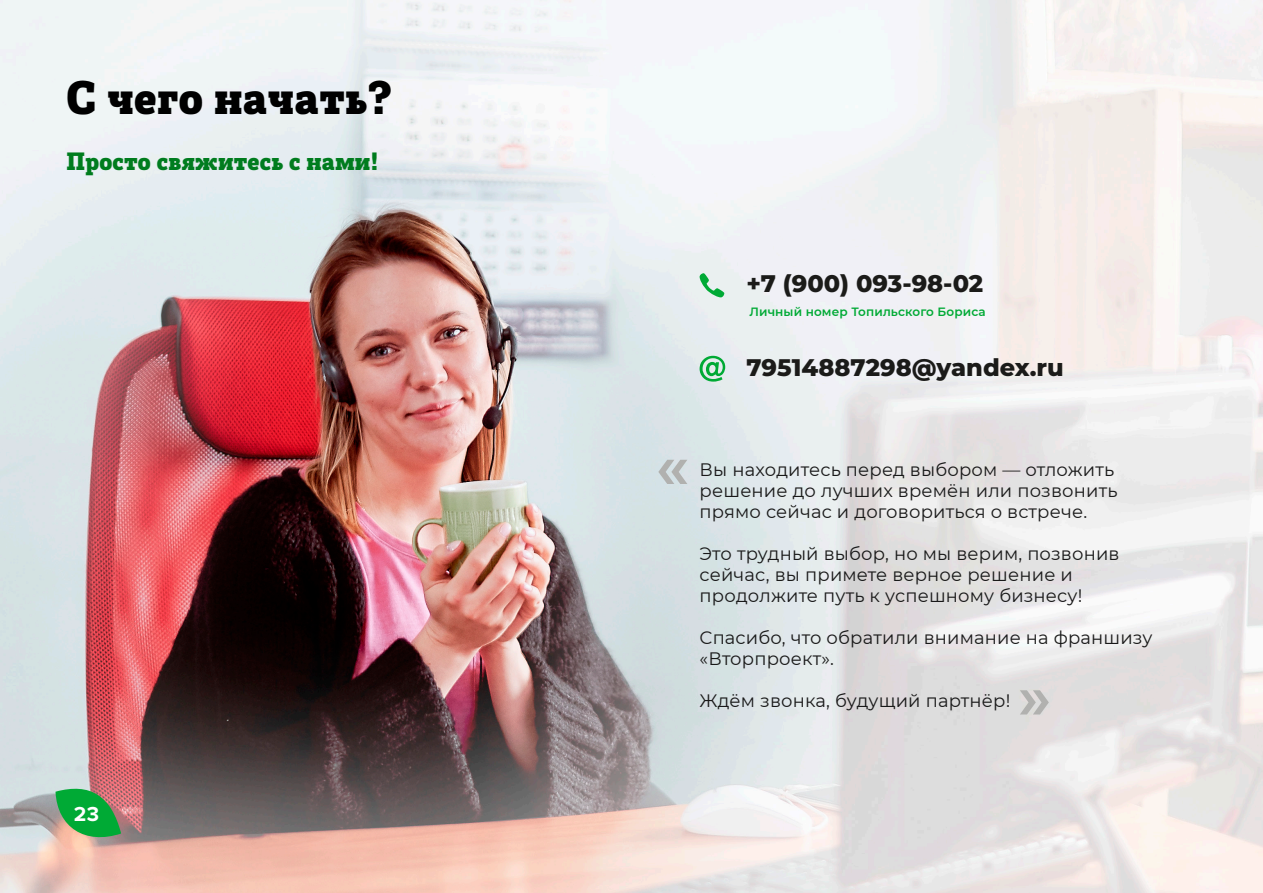
<style>
.page{position:relative;width:1263px;height:893px;background:#fff}
.page>*{position:absolute;margin:0;border:0;box-sizing:border-box;transform-origin:0 0}
.t1{font:600 62.55px "Montserrat";color:#b1b1af}
.t2{font:45px "Posterizer KG";letter-spacing:.01em;color:#000}
.t3{font:800 24px "Montserrat";color:#1b1b19}
.t4{font:24px "Posterizer KG";letter-spacing:.01em;color:#007c1e}
.t5{font:700 21px "Proxima Nova";color:#fff}
.t6{font:18px/21px "Montserrat";letter-spacing:.01em;color:#191919}
.t7{font:600 12px "Montserrat";letter-spacing:.01em;color:#00aa35}
</style>
<div class="page">
<img style="left:0;top:0;width:1263px;height:893px">
<svg style="left:56px;top:782px;width:65px;height:63px;background:#61a463"></svg>
<svg style="left:699px;top:273px;width:25px;height:25px"></svg>
<svg style="left:700px;top:356px;width:25px;height:26px"></svg>
<h2 class="t2" style="left:67px;top:70px;width:327px">С чего начать?</h2>
<h3 class="t4" style="left:67px;top:147px;width:313px">Просто свяжитесь с нами!</h3>
<p class="t5" style="left:74px;top:801px;width:27px">23</p>
<h3 class="t3" style="left:746px;top:266px;width:238px">+7 (900) 093-98-02</h3>
<p class="t7" style="left:749px;top:303px;width:238px">Личный номер Топильского Бориса</p>
<h3 class="t3" style="left:746px;top:350px;width:319px">79514887298@yandex.ru</h3>
<h1 class="t1" style="left:656px;top:422px;width:35px">«</h1>
<p class="t6" style="left:700px;top:459px;width:419px">Вы находитесь перед выбором — отложить решение до лучших времён или позвонить прямо сейчас и договориться о встрече.</p>
<p class="t6" style="left:700px;top:543px;width:421px">Это трудный выбор, но мы верим, позвонив сейчас, вы примете верное решение и продолжите путь к успешному бизнесу!</p>
<p class="t6" style="left:700px;top:627px;width:455px">Спасибо, что обратили внимание на франшизу «Вторпроект».</p>
<p class="t6" style="left:700px;top:690px;width:312px">Ждём звонка, будущий партнёр!</p>
<h1 class="t1" style="left:1018px;top:653px;width:35px">»</h1>
</div>
